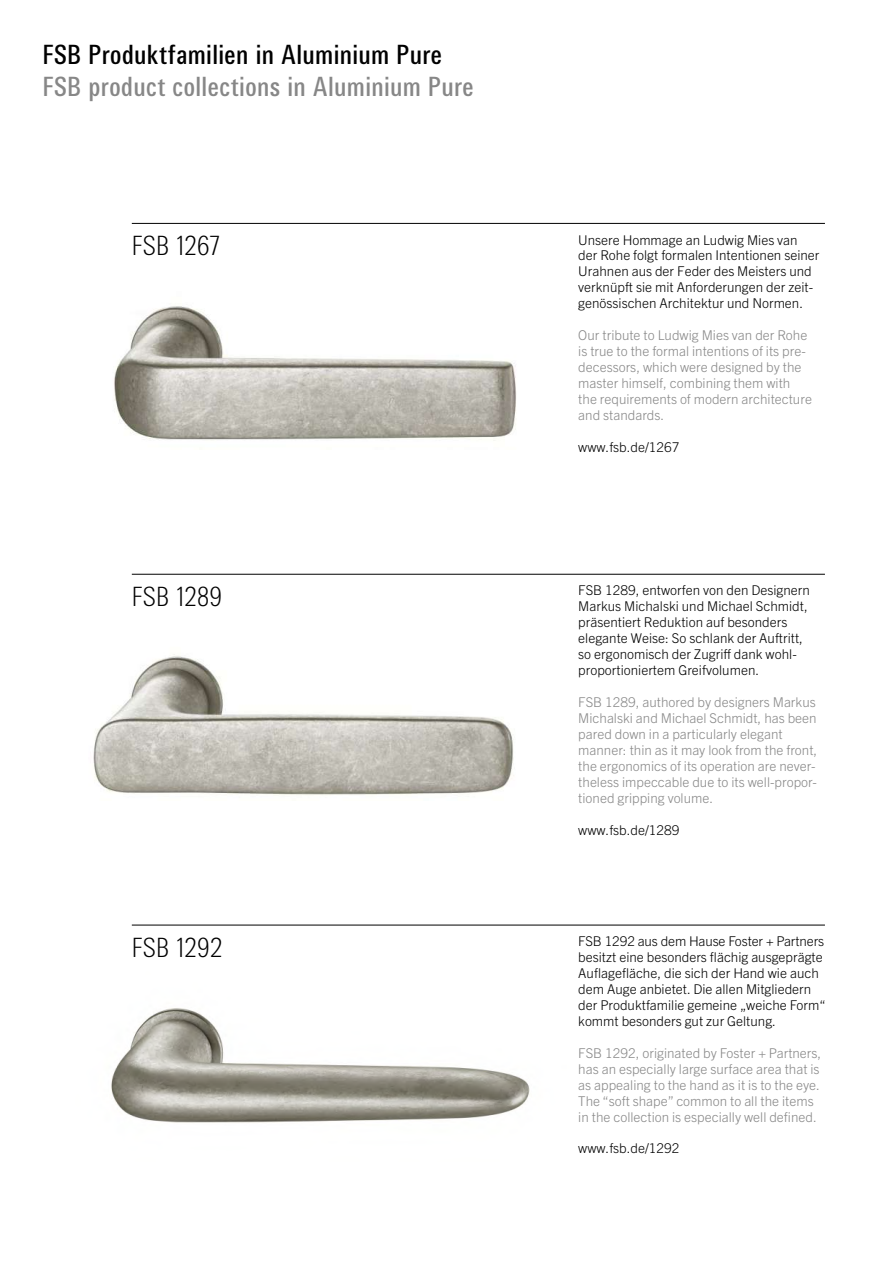
<style>
.page{position:relative;width:893px;height:1263px;background:#fff}
.page>*{position:absolute;margin:0;border:0;box-sizing:border-box;transform-origin:0 0}
.t1{font:27px "Traffic Kraeftig";letter-spacing:-.01em;color:#878787}
.t2{font:27px "Traffic Kraeftig";letter-spacing:-.015em;color:#000}
.t3{font:27px "Traffic Mager";letter-spacing:-.01em;color:#000}
.t4{font:300 13.5px/15.9px "Trade Gothic Next LT Pro";color:#000}
.t5{font:300 13.5px/15.9px "Trade Gothic Next LT Pro";color:#878787}
</style>
<div class="page">
<img style="left:114px;top:306px;width:403px;height:135px">
<img style="left:93px;top:654px;width:421px;height:141px">
<img style="left:111px;top:1008px;width:419px;height:115px">
<hr style="left:132px;top:223px;width:693px;height:1px;background:#000">
<hr style="left:132px;top:574px;width:693px;height:1px;background:#000">
<hr style="left:132px;top:925px;width:693px;height:1px;background:#000">
<h1 class="t2" style="left:43px;top:39px;width:401px">FSB Produktfamilien in Aluminium Pure</h1>
<h1 class="t1" style="left:43px;top:71px;width:433px">FSB product collections in Aluminium Pure</h1>
<h1 class="t3" style="left:132px;top:230px;width:90px">FSB 1267</h1>
<p class="t4" style="left:578px;top:231px;width:243px">Unsere Hommage an Ludwig Mies van der Rohe folgt formalen Intentionen seiner Urahnen aus der Feder des Meisters und verknüpft sie mit Anforderungen der zeit&shy;genössischen Architektur und Normen.</p>
<p class="t5" style="left:578px;top:326px;width:235px">Our tribute to Ludwig Mies van der Rohe is true to the formal intentions of its pre&shy;decessors, which were designed by the master himself, combining them with the requirements of modern architecture and standards.</p>
<p class="t4" style="left:578px;top:438px;width:103px">www.fsb.de/1267</p>
<h1 class="t3" style="left:132px;top:581px;width:92px">FSB 1289</h1>
<p class="t4" style="left:578px;top:582px;width:233px">FSB 1289, entworfen von den Designern Markus Michalski und Michael Schmidt, präsentiert Reduktion auf besonders elegante Weise: So schlank der Auftritt, so ergonomisch der Zugriff dank wohl&shy;proportioniertem Greifvolumen.</p>
<p class="t5" style="left:578px;top:693px;width:240px">FSB 1289, authored by designers Markus Michalski and Michael Schmidt, has been pared down in a particularly elegant manner: thin as it may look from the front, the ergonomics of its operation are never&shy;theless impeccable due to its well-propor&shy;tioned gripping volume.</p>
<p class="t4" style="left:578px;top:821px;width:103px">www.fsb.de/1289</p>
<h1 class="t3" style="left:132px;top:932px;width:92px">FSB 1292</h1>
<p class="t4" style="left:578px;top:932px;width:249px">FSB 1292 aus dem Hause Foster + Partners besitzt eine besonders flächig ausgeprägte Auflagefläche, die sich der Hand wie auch dem Auge anbietet. Die allen Mitgliedern der Produktfamilie gemeine „weiche Form“ kommt besonders gut zur Geltung.</p>
<p class="t5" style="left:578px;top:1044px;width:244px">FSB 1292, originated by Foster + Partners, has an especially large surface area that is as appealing to the hand as it is to the eye.<br>The “soft shape” common to all the items in the collection is especially well defined.</p>
<p class="t4" style="left:578px;top:1140px;width:103px">www.fsb.de/1292</p>
</div>
